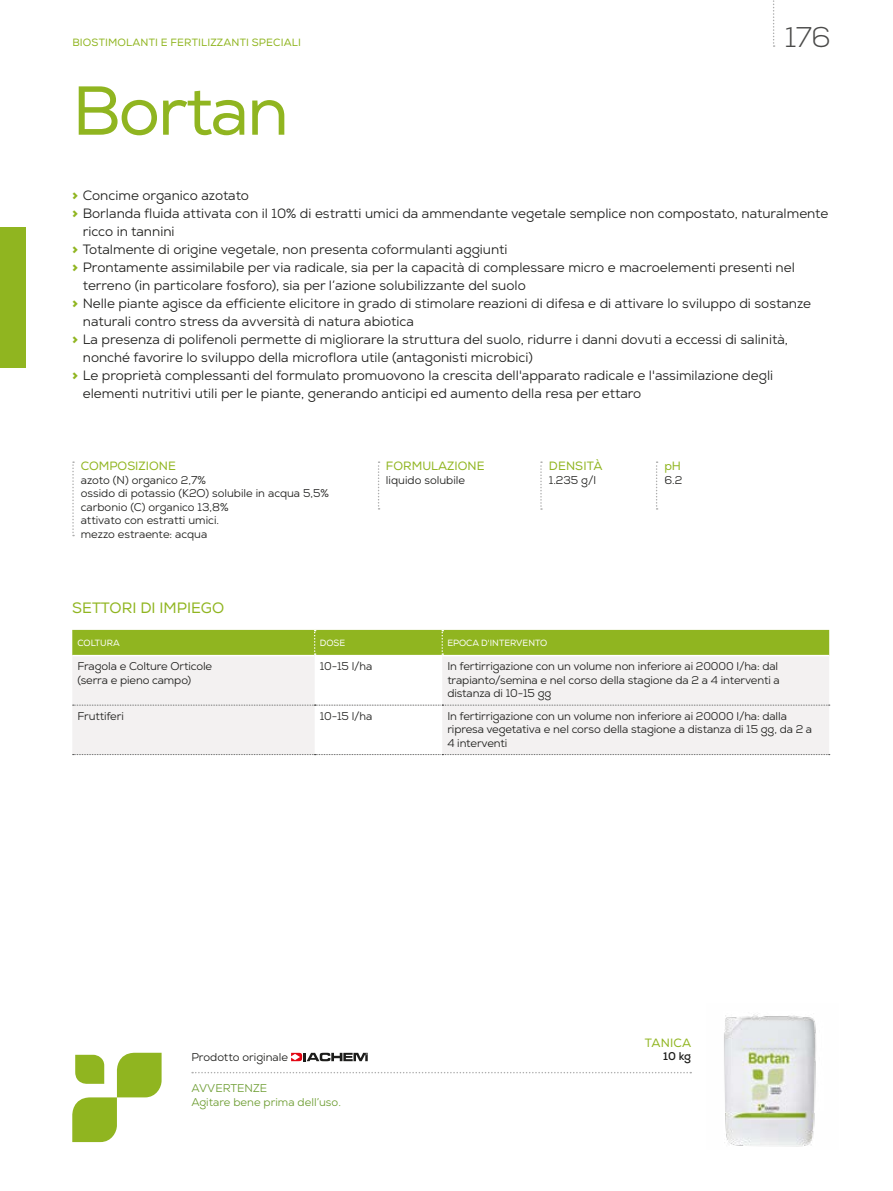
<style>
.page{position:relative;width:893px;height:1191px;background:#fff}
.page>*{position:absolute;margin:0;border:0;box-sizing:border-box;transform-origin:0 0}
.t1{font:69px "Nexa";letter-spacing:-.03em;color:#90b520}
.t2{font:300 28.5px "Nexa";color:#4a4a49}
.t3{font:15px "Nexa";color:#90b520}
.t4{font:13.5px "Nexa";color:#1d1d1b}
.t5{font:12px "Nexa";color:#90b520}
.t6{font:11.25px/13.5px "Nexa";letter-spacing:-.01em;color:#1d1d1b}
.t7{font:11.25px/13.5px "Nexa";color:#6c9c30}
.t8{font:700 11.25px "Nexa";color:#1d1d1b}
.t9{font:10.5px "Nexa";letter-spacing:.015em;color:#90b520}
.t10{font:9px "Nexa";color:#fff}
.s1{font-weight:900;color:#90b520}
</style>
<div class="page">
<div style="left:0;top:227px;width:26px;height:141px;background:#90b520"></div>
<svg style="left:773px;top:0;width:2px;height:47px"></svg>
<svg style="left:72px;top:657px;width:757px;height:97px;fill:#f3f1f1"></svg>
<svg style="left:73px;top:704px;width:757px;height:1px"></svg>
<svg style="left:73px;top:754px;width:757px;height:1px"></svg>
<div style="left:72px;top:630px;width:757px;height:25px;background:#90b520"></div>
<svg style="left:540px;top:461px;width:2px;height:49px"></svg>
<svg style="left:72px;top:461px;width:2px;height:75px"></svg>
<svg style="left:378px;top:461px;width:2px;height:48px"></svg>
<svg style="left:656px;top:461px;width:2px;height:48px"></svg>
<img style="left:724px;top:1014px;width:92px;height:133px">
<svg style="left:72px;top:1052px;width:90px;height:90px"></svg>
<svg style="left:291px;top:1052px;width:77px;height:9px"></svg>
<svg style="left:192px;top:1072px;width:499px;height:1px"></svg>
<p class="t9" style="left:72px;top:36px;width:230px">BIOSTIMOLANTI E FERTILIZZANTI SPECIALI</p>
<h2 class="t2" style="left:785px;top:20px;width:47px">176</h2>
<h1 class="t1" style="left:72px;top:70px;width:218px">Bortan</h1>
<p class="t4" style="left:72px;top:186px;width:178px"><span class="s1">&gt;</span> Concime organico azotato</p>
<p class="t4" style="left:72px;top:204px;width:758px"><span class="s1">&gt;</span> Borlanda fluida attivata con il 10% di estratti umici da ammendante vegetale semplice non compostato, naturalmente</p>
<p class="t4" style="left:83px;top:222px;width:93px">ricco in tannini</p>
<p class="t4" style="left:72px;top:240px;width:437px"><span class="s1">&gt;</span> Totalmente di origine vegetale, non presenta coformulanti aggiunti</p>
<p class="t4" style="left:72px;top:258px;width:724px"><span class="s1">&gt;</span> Prontamente assimilabile per via radicale, sia per la capacità di complessare micro e macroelementi presenti nel</p>
<p class="t4" style="left:83px;top:276px;width:445px">terreno (in particolare fosforo), sia per l’azione solubilizzante del suolo</p>
<p class="t4" style="left:72px;top:294px;width:740px"><span class="s1">&gt;</span> Nelle piante agisce da efficiente elicitore in grado di stimolare reazioni di difesa e di attivare lo sviluppo di sostanze</p>
<p class="t4" style="left:83px;top:312px;width:333px">naturali contro stress da avversità di natura abiotica</p>
<p class="t4" style="left:72px;top:330px;width:717px"><span class="s1">&gt;</span> La presenza di polifenoli permette di migliorare la struttura del suolo, ridurre i danni dovuti a eccessi di salinità,</p>
<p class="t4" style="left:83px;top:348px;width:452px">nonché favorire lo sviluppo della microflora utile (antagonisti microbici)</p>
<p class="t4" style="left:72px;top:366px;width:702px"><span class="s1">&gt;</span> Le proprietà complessanti del formulato promuovono la crescita dell'apparato radicale e l'assimilazione degli</p>
<p class="t4" style="left:83px;top:384px;width:560px">elementi nutritivi utili per le piante, generando anticipi ed aumento della resa per ettaro</p>
<p class="t5" style="left:81px;top:459px;width:97px">COMPOSIZIONE</p>
<p class="t6" style="left:81px;top:473px;width:250px">azoto (N) organico 2,7%<br>ossido di potassio (K2O) solubile in acqua 5,5% carbonio (C) organico 13,8%<br>attivato con estratti umici.<br>mezzo estraente: acqua</p>
<p class="t5" style="left:386px;top:459px;width:100px">FORMULAZIONE</p>
<p class="t6" style="left:386px;top:473px;width:81px">liquido solubile</p>
<p class="t5" style="left:549px;top:459px;width:55px">DENSITÀ</p>
<p class="t6" style="left:549px;top:473px;width:49px">1.235 g/l</p>
<p class="t5" style="left:664px;top:459px;width:18px">pH</p>
<p class="t6" style="left:664px;top:473px;width:19px">6.2</p>
<p class="t3" style="left:72px;top:599px;width:153px">SETTORI DI IMPIEGO</p>
<p class="t10" style="left:77px;top:637px;width:44px">COLTURA</p>
<p class="t10" style="left:320px;top:637px;width:27px">DOSE</p>
<p class="t10" style="left:447px;top:637px;width:101px">EPOCA D'INTERVENTO</p>
<p class="t6" style="left:77px;top:660px;width:136px">Fragola e Colture Orticole (serra e pieno campo)</p>
<p class="t6" style="left:320px;top:660px;width:54px">10-15 l/ha</p>
<p class="t6" style="left:447px;top:660px;width:334px">In fertirrigazione con un volume non inferiore ai 20000 l/ha: dal trapianto/semina e nel corso della stagione da 2 a 4 interventi a distanza di 10-15 gg</p>
<p class="t6" style="left:77px;top:709px;width:48px">Fruttiferi</p>
<p class="t6" style="left:320px;top:709px;width:54px">10-15 l/ha</p>
<p class="t6" style="left:447px;top:709px;width:366px">In fertirrigazione con un volume non inferiore ai 20000 l/ha: dalla ripresa vegetativa e nel corso della stagione a distanza di 15 gg, da 2 a<br>4 interventi</p>
<p class="t5" style="left:645px;top:1035px;width:48px">TANICA</p>
<p class="t6" style="left:191px;top:1050px;width:98px">Prodotto originale</p>
<p class="t8" style="left:663px;top:1049px;width:29px">10 kg</p>
<p class="t7" style="left:191px;top:1081px;width:151px">AVVERTENZE<br>Agitare bene prima dell’uso.</p>
</div>
